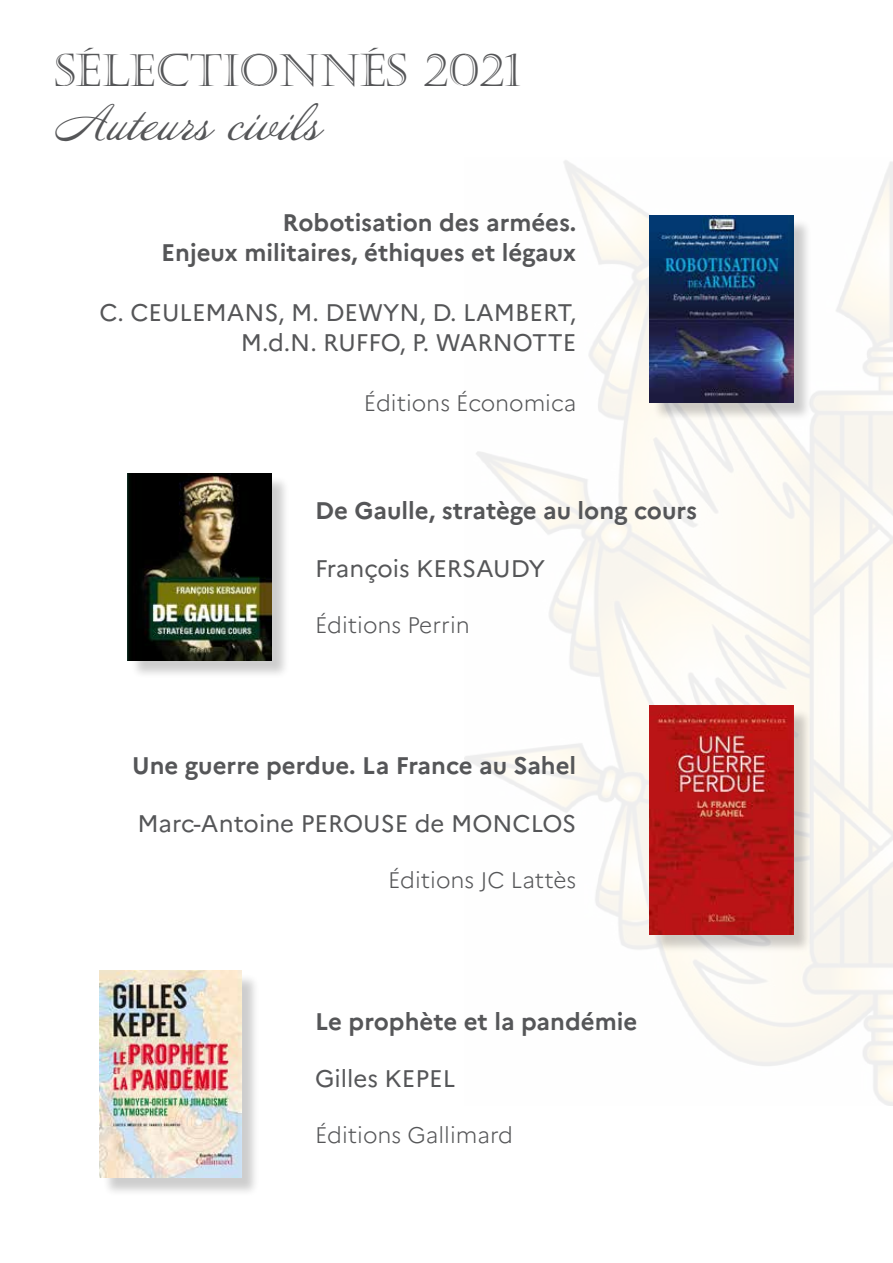
<style>
.page{position:relative;width:893px;height:1263px;background:#fff}
.page>*{position:absolute;margin:0;border:0;box-sizing:border-box;transform-origin:0 0}
.t1{font:45px "Castellar";color:#555658}
.t2{font:45px "Annabelle JF";color:#555658}
.t3{font:700 24px/30px "Marianne";color:#555658;text-align:right}
.t4{font:24px/30px "Marianne";color:#555658;text-align:right}
.t5{font:300 22.5px "Marianne";color:#555658}
</style>
<div class="page">
<img style="left:464px;top:160px;width:429px;height:945px">
<div style="left:652px;top:218px;width:160px;height:204px;background:#000;opacity:.2"></div>
<img style="left:649px;top:216px;width:144px;height:187px">
<div style="left:130px;top:476px;width:160px;height:203px;background:#000;opacity:.2"></div>
<img style="left:128px;top:473px;width:143px;height:187px">
<div style="left:652px;top:708px;width:160px;height:245px;background:#000;opacity:.2"></div>
<img style="left:649px;top:706px;width:144px;height:229px">
<div style="left:102px;top:973px;width:158px;height:223px;background:#000;opacity:.2"></div>
<img style="left:100px;top:971px;width:141px;height:207px">
<h1 class="t1" style="left:54px;top:45px;width:26px">Séle</h1>
<h1 class="t1" style="left:155px;top:45px;width:367px">ctionnés 2021</h1>
<h1 class="t2" style="left:54px;top:95px;width:267px">Auteurs civils</h1>
<p class="t3" style="left:161px;top:207px;width:416px">Robotisation des armées.<br>Enjeux militaires, éthiques et légaux</p>
<p class="t4" style="left:100px;top:297px;width:478px">C. CEULEMANS, M. DEWYN, D. LAMBERT,<br>M.d.N. RUFFO, P. WARNOTTE</p>
<p class="t5" style="left:364px;top:389px;width:214px">Éditions Économica</p>
<p class="t3" style="left:315px;top:496px;width:383px">De Gaulle, stratège au long cours</p>
<p class="t4" style="left:315px;top:553px;width:231px">François KERSAUDY</p>
<p class="t5" style="left:315px;top:611px;width:156px">Éditions Perrin</p>
<p class="t3" style="left:132px;top:751px;width:446px">Une guerre perdue. La France au Sahel</p>
<p class="t4" style="left:137px;top:808px;width:440px">Marc-Antoine PEROUSE de MONCLOS</p>
<p class="t5" style="left:388px;top:866px;width:190px">Éditions JC Lattès</p>
<p class="t3" style="left:315px;top:1006px;width:324px">Le prophète et la pandémie</p>
<p class="t4" style="left:315px;top:1063px;width:142px">Gilles KEPEL</p>
<p class="t5" style="left:315px;top:1121px;width:199px">Éditions Gallimard</p>
</div>
